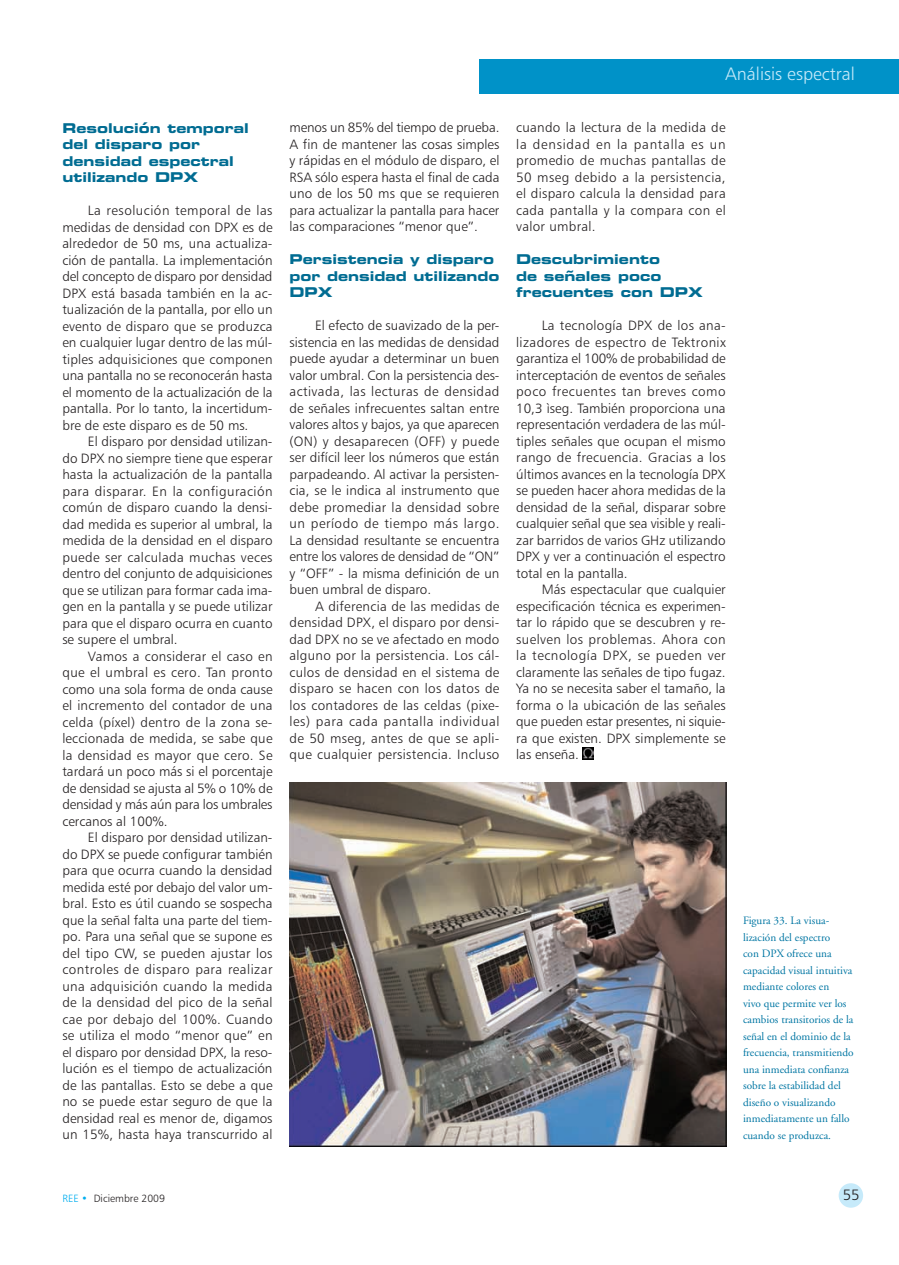
<style>
.page{position:relative;width:899px;height:1265px;background:#fff}
.page>*{position:absolute;margin:0;border:0;box-sizing:border-box;transform-origin:0 0}
.t1{font:18px "Humanist 777 BT Light B";color:#c6eafa}
.t2{font:15px "Humanist 777 BT Light B";color:#231f20}
.t3{font:13.5px/16.5px "Humanist 777 BT Light B";color:#231f20;text-align:justify}
.t4{font:13.5px/16.5px "Eurostile Bold Extended Two";color:#006c92}
.t5{font:11.25px/16.5px "Adobe Garamond";color:#0076a3}
.t6{font:10.5px "Humanist 777 BT Light B";color:#231f20}
.s1{color:#00aeef}
</style>
<div class="page">
<div style="left:479px;top:59px;width:419px;height:34px;background:#0092c8"></div>
<div style="left:838px;top:1183px;width:25px;height:24px;background:#c6eafa;border-radius:50%"></div>
<svg style="left:582px;top:747px;width:12px;height:12px"></svg>
<img style="left:289px;top:782px;width:437px;height:365px">
<p class="t4" style="left:62px;top:121px;width:188px">Resolución temporal del disparo por densidad espectral utilizando DPX</p>
<p class="t3" style="left:62px;top:203px;width:212px;text-indent:26px">La resolución temporal de las medidas de densidad con DPX es de alrededor de 50 ms, una actualiza&shy;ción de pantalla. La implementación del concepto de disparo por densidad DPX está basada también en la ac&shy;tualización de la pantalla, por ello un evento de disparo que se produzca en cualquier lugar dentro de las múl&shy;tiples adquisiciones que componen una pantalla no se reconocerán hasta el momento de la actualización de la pantalla. Por lo tanto, la incertidum&shy;bre de este disparo es de 50 ms.</p>
<p class="t3" style="left:62px;top:434px;width:212px;text-indent:26px">El disparo por densidad utilizan&shy;do DPX no siempre tiene que esperar hasta la actualización de la pantalla para disparar. En la configuración común de disparo cuando la densi&shy;dad medida es superior al umbral, la medida de la densidad en el disparo puede ser calculada muchas veces dentro del conjunto de adquisiciones que se utilizan para formar cada ima&shy;gen en la pantalla y se puede utilizar para que el disparo ocurra en cuanto se supere el umbral.</p>
<p class="t3" style="left:62px;top:649px;width:212px;text-indent:26px">Vamos a considerar el caso en que el umbral es cero. Tan pronto como una sola forma de onda cause el incremento del contador de una celda (píxel) dentro de la zona se&shy;leccionada de medida, se sabe que la densidad es mayor que cero. Se tardará un poco más si el porcentaje de densidad se ajusta al 5% o 10% de densidad y más aún para los umbrales cercanos al 100%.</p>
<p class="t3" style="left:62px;top:830px;width:212px;text-indent:26px">El disparo por densidad utilizan&shy;do DPX se puede configurar también para que ocurra cuando la densidad medida esté por debajo del valor um&shy;bral. Esto es útil cuando se sospecha que la señal falta una parte del tiem&shy;po. Para una señal que se supone es del tipo CW, se pueden ajustar los controles de disparo para realizar una adquisición cuando la medida de la densidad del pico de la señal cae por debajo del 100%. Cuando se utiliza el modo “menor que” en el disparo por densidad DPX, la reso&shy;lución es el tiempo de actualización de las pantallas. Esto se debe a que no se puede estar seguro de que la densidad real es menor de, digamos un 15%, hasta haya transcurrido al</p>
<p class="t3" style="left:289px;top:120px;width:211px">menos un 85% del tiempo de prueba.<br>A fin de mantener las cosas simples y rápidas en el módulo de disparo, el RSA sólo espera hasta el final de cada uno de los 50 ms que se requieren para actualizar la pantalla para hacer las comparaciones “menor que”.</p>
<p class="t4" style="left:289px;top:252px;width:211px">Persistencia y disparo por densidad utilizando<br>DPX</p>
<p class="t3" style="left:289px;top:318px;width:211px;text-indent:26px">El efecto de suavizado de la per&shy;sistencia en las medidas de densidad puede ayudar a determinar un buen valor umbral. Con la persistencia des&shy;activada, las lecturas de densidad de señales infrecuentes saltan entre valores altos y bajos, ya que aparecen (ON) y desaparecen (OFF) y puede ser difícil leer los números que están parpadeando. Al activar la persisten&shy;cia, se le indica al instrumento que debe promediar la densidad sobre un período de tiempo más largo.<br>La densidad resultante se encuentra entre los valores de densidad de “ON” y “OFF” - la misma definición de un buen umbral de disparo.</p>
<p class="t3" style="left:289px;top:599px;width:211px;text-indent:26px">A diferencia de las medidas de densidad DPX, el disparo por densi&shy;dad DPX no se ve afectado en modo alguno por la persistencia. Los cál&shy;culos de densidad en el sistema de disparo se hacen con los datos de los contadores de las celdas (pixe&shy;les) para cada pantalla individual de 50 mseg, antes de que se apli&shy;que cualquier persistencia. Incluso</p>
<h1 class="t1" style="left:725px;top:66px;width:131px">Análisis espectral</h1>
<p class="t3" style="left:516px;top:120px;width:211px">cuando la lectura de la medida de la densidad en la pantalla es un promedio de muchas pantallas de 50 mseg debido a la persistencia, el disparo calcula la densidad para cada pantalla y la compara con el valor umbral.</p>
<p class="t4" style="left:516px;top:252px;width:188px">Descubrimiento<br>de señales poco frecuentes con DPX</p>
<p class="t3" style="left:516px;top:318px;width:211px;text-indent:26px">La tecnología DPX de los ana&shy;lizadores de espectro de Tektronix garantiza el 100% de probabilidad de interceptación de eventos de señales poco frecuentes tan breves como 10,3 ìseg. También proporciona una representación verdadera de las múl&shy;tiples señales que ocupan el mismo rango de frecuencia. Gracias a los últimos avances en la tecnología DPX se pueden hacer ahora medidas de la densidad de la señal, disparar sobre cualquier señal que sea visible y reali&shy;zar barridos de varios GHz utilizando DPX y ver a continuación el espectro total en la pantalla.</p>
<p class="t3" style="left:516px;top:582px;width:211px;text-indent:26px">Más espectacular que cualquier especificación técnica es experimen&shy;tar lo rápido que se descubren y re&shy;suelven los problemas. Ahora con la tecnología DPX, se pueden ver claramente las señales de tipo fugaz.<br>Ya no se necesita saber el tamaño, la forma o la ubicación de las señales que pueden estar presentes, ni siquie&shy;ra que existen. DPX simplemente se las enseña.</p>
<p class="t5" style="left:743px;top:913px;width:112px">Figura 33. La visua&shy;lización del espectro<br>con DPX ofrece una capacidad visual intuitiva mediante colores en<br>vivo que permite ver los cambios transitorios de la señal en el dominio de la frecuencia, transmitiendo una inmediata confianza sobre la estabilidad del diseño o visualizando inmediatamente un fallo cuando se produzca.</p>
<p class="t6" style="left:62px;top:1194px;width:104px"><span class="s1">REE •</span> Diciembre 2009</p>
<p class="t2" style="left:842px;top:1188px;width:18px">55</p>
</div>
